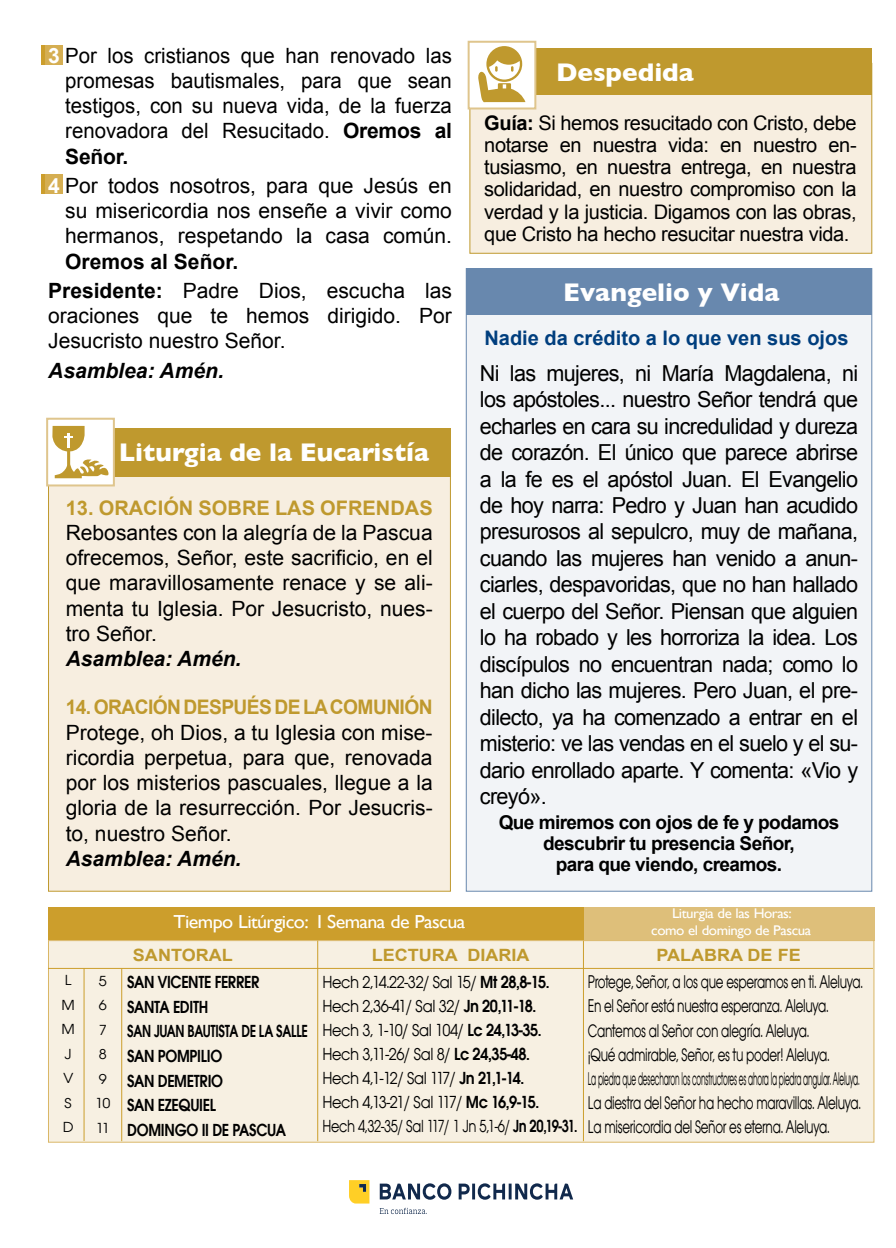
<style>
.page{position:relative;width:896px;height:1248px;background:#fff}
.page>*{position:absolute;margin:0;border:0;box-sizing:border-box;transform-origin:0 0}
.t1{font:700 26px "Gill Sans";color:#fff}
.t2{font:22px/26.4px "Arial";letter-spacing:-.03em;color:#000;text-align:justify}
.t3{font:21px/25.2px "Arial";color:#000;text-align:justify}
.t4{font:700 21px/29.2px "Arial";color:#000}
.t5{font:italic 700 21px "Arial";color:#000}
.t6{font:20px/22px "Arial";letter-spacing:-.02em;color:#000;text-align:justify}
.t7{font:700 20px "Arial";color:#003e7e}
.t8{font:700 20px "Arial";letter-spacing:-.03em;color:#bf992e;scale:.96 1}
.t9{font:700 20px "Arial";color:#bf992e}
.t10{font:19px/24px "Avant Garde Gothic Itc T";letter-spacing:-.025em;color:#000;scale:.7 1}
.t11{font:700 19px/21px "Arial";letter-spacing:-.03em;color:#000;text-align:center}
.t12{font:18.8px "Gill Sans";letter-spacing:-.03em;color:#fff;scale:1.06 1}
.t13{font:18px/24px "Avant Garde Gothic Itc T";letter-spacing:-.025em;color:#000;scale:.9 1}
.t14{font:600 18px/24.6px "Avant Garde Gothic Itc T";letter-spacing:-.02em;color:#000;scale:.87 1}
.t15{font:700 17px "Arial";color:#bf992e;scale:1.06 1}
.t16{font:15px/24.4px "Avant Garde Gothic Itc T";color:#000;scale:1.06 1}
.t17{font:14px/16.8px "Gill Sans";letter-spacing:-.03em;color:#fff;text-align:center;scale:1.06 1}
.s1{font-weight:700;color:#fff}
.s2{font-weight:700}
.s3{font-weight:400}
.s4{font-weight:600}
</style>
<div class="page">
<div style="left:583px;top:906px;width:291px;height:34px;background:#debf7a"></div>
<div style="left:48px;top:906px;width:535px;height:34px;background:#cc9e2c"></div>
<div style="left:48px;top:940px;width:826px;height:202px;background:#f7f0e2"></div>
<div style="left:48px;top:940px;width:826px;height:202px;border:1px solid #dab767"></div>
<hr style="left:84px;top:968px;width:1px;height:172px;background:#cc9e2c">
<hr style="left:121px;top:968px;width:1px;height:172px;background:#cc9e2c">
<hr style="left:317px;top:940px;width:1px;height:200px;background:#cc9e2c">
<hr style="left:583px;top:940px;width:1px;height:200px;background:#cc9e2c">
<hr style="left:48px;top:967px;width:825px;height:1px;background:#cc9e2c">
<svg style="left:380px;top:1207px;width:45px;height:6px"></svg>
<svg style="left:380px;top:1183px;width:193px;height:16px"></svg>
<svg style="left:349px;top:1180px;width:20px;height:23px"></svg>
<div style="left:41px;top:46px;width:18px;height:19px;background:#cc9e2c"></div>
<div style="left:45px;top:46px;width:17px;height:19px;background:#d5ae52"></div>
<div style="left:41px;top:175px;width:18px;height:19px;background:#cc9e2c"></div>
<div style="left:45px;top:175px;width:17px;height:19px;background:#d5ae52"></div>
<div style="left:49px;top:449px;width:401px;height:442px;background:#f7eee0"></div>
<div style="left:470px;top:63px;width:402px;height:190px;background:#f7eee0"></div>
<div style="left:49px;top:428px;width:402px;height:48px;background:#bf992e"></div>
<div style="left:47px;top:418px;width:67px;height:67px;background:#fff"></div>
<div style="left:46px;top:417px;width:69px;height:69px;border:2px solid #dfc58d"></div>
<svg style="left:52px;top:426px;width:57px;height:52px"></svg>
<div style="left:471px;top:48px;width:401px;height:47px;background:#bf992e"></div>
<div style="left:469px;top:42px;width:66px;height:66px;background:#fff"></div>
<div style="left:468px;top:41px;width:68px;height:68px;border:2px solid #dfc58d"></div>
<svg style="left:478px;top:46px;width:47px;height:57px"></svg>
<div style="left:466px;top:268px;width:406px;height:623px;background:#f2f4f7"></div>
<div style="left:467px;top:268px;width:405px;height:47px;background:#6888ae"></div>
<p class="t3" style="left:65px;top:43px;width:388px;text-indent:-17px"><span class="s1">3</span> Por los cristianos que han renovado las promesas bautismales, para que sean testigos, con su nueva vida, de la fuerza renovadora del Resucitado. <span class="s2">Oremos al Señor.</span></p>
<p class="t3" style="left:65px;top:173px;width:388px;text-indent:-17px"><span class="s1">4</span> Por todos nosotros, para que Jesús en su misericordia nos enseñe a vivir como hermanos, respetando la casa común.</p>
<p class="t4" style="left:48px;top:247px;width:405px;text-indent:17px">Oremos al Señor.<br>Presidente: <span class="s3">Padre Dios, escucha las</span></p>
<p class="t3" style="left:48px;top:303px;width:405px">oraciones que te hemos dirigido. Por<br>Jesucristo nuestro Señor.</p>
<p class="t5" style="left:48px;top:356px;width:177px">Asamblea: Amén.</p>
<p class="t1" style="left:119px;top:431px;width:312px">Liturgia de la Eucaristía</p>
<p class="t9" style="left:66px;top:494px;width:368px">13. ORACIÓN SOBRE LAS OFRENDAS</p>
<p class="t3" style="left:66px;top:520px;width:368px">Rebosantes con la alegría de la Pascua ofrecemos, Señor, este sacrificio, en el que maravillosamente renace y se ali&shy;menta tu Iglesia. Por Jesucristo, nues&shy;tro Señor.</p>
<p class="t5" style="left:66px;top:645px;width:177px">Asamblea: Amén.</p>
<p class="t8" style="left:66px;top:694px;width:384px">14. ORACIÓN DESPUÉS DE LA COMUNIÓN</p>
<p class="t3" style="left:66px;top:719px;width:368px">Protege, oh Dios, a tu Iglesia con mise&shy;ricordia perpetua, para que, renovada por los misterios pascuales, llegue a la gloria de la resurrección. Por Jesucris&shy;to, nuestro Señor.</p>
<p class="t5" style="left:66px;top:844px;width:177px">Asamblea: Amén.</p>
<p class="t12" style="left:174px;top:910px;width:277px">Tiempo Litúrgico: I Semana de Pascua</p>
<p class="t1" style="left:556px;top:51px;width:139px">Despedida</p>
<p class="t6" style="left:484px;top:112px;width:374px"><span class="s2">Guía:</span> Si hemos resucitado con Cristo, debe notarse en nuestra vida: en nuestro en&shy;tusiasmo, en nuestra entrega, en nuestra solidaridad, en nuestro compromiso con la verdad y la justicia. Digamos con las obras, que Cristo ha hecho resucitar nuestra vida.</p>
<p class="t1" style="left:563px;top:272px;width:218px">Evangelio y Vida</p>
<p class="t7" style="left:484px;top:324px;width:366px">Nadie da crédito a lo que ven sus ojos</p>
<p class="t2" style="left:480px;top:360px;width:380px">Ni las mujeres, ni María Magdalena, ni los apóstoles... nuestro Señor tendrá que echarles en cara su incredulidad y dureza de corazón. El único que parece abrirse a la fe es el apóstol Juan. El Evangelio de hoy narra: Pedro y Juan han acudido presurosos al sepulcro, muy de mañana, cuando las mujeres han venido a anun&shy;ciarles, despavoridas, que no han hallado el cuerpo del Señor. Piensan que alguien lo ha robado y les horroriza la idea. Los discípulos no encuentran nada; como lo han dicho las mujeres. Pero Juan, el pre&shy;dilecto, ya ha comenzado a entrar en el misterio: ve las vendas en el suelo y el su&shy;dario enrollado aparte. Y comenta: «Vio y creyó».</p>
<p class="t11" style="left:499px;top:812px;width:342px">Que miremos con ojos de fe y podamos descubrir tu presencia Señor,<br>para que viendo, creamos.</p>
<p class="t17" style="left:651px;top:904px;width:152px">Liturgia de las Horas:<br>como el domingo de Pascua</p>
<p class="t16" style="left:62px;top:967px;width:14px">L<br>M<br>M<br>J<br>V<br>S<br>D</p>
<p class="t15" style="left:133px;top:943px;width:96px">SANTORAL</p>
<p class="t15" style="left:372px;top:943px;width:150px">LECTURA DIARIA</p>
<p class="t15" style="left:656px;top:943px;width:138px">PALABRA DE FE</p>
<p class="t13" style="left:322px;top:969px;width:285px">Hech 2,14.22-32/ Sal 15/ <span class="s4">Mt 28,8-15.<br></span>Hech 2,36-41/ Sal 32/ <span class="s4">Jn 20,11-18.<br></span>Hech 3, 1-10/ Sal 104/ <span class="s4">Lc 24,13-35.<br></span>Hech 3,11-26/ Sal 8/ <span class="s4">Lc 24,35-48.<br></span>Hech 4,1-12/ Sal 117/ <span class="s4">Jn 21,1-14.<br></span>Hech 4,13-21/ Sal 117/ <span class="s4">Mc 16,9-15.<br></span>Hech 4,32-35/ Sal 117/ 1 Jn 5,1-6/ <span class="s4">Jn 20,19-31.</span></p>
<p class="t16" style="left:95px;top:968px;width:16px">5<br>6<br>7<br>8<br>9<br>10<br>11</p>
<p class="t10" style="left:588px;top:969px;width:394px">Protege, Señor, a los que esperamos en ti. Aleluya.<br>En el Señor está nuestra esperanza. Aleluya.<br>Cantemos al Señor con alegría. Aleluya.<br>¡Qué admirable, Señor, es tu poder! Aleluya.<br>La piedra que desecharon los constructores es ahora la piedra angular. Aleluya.<br>La diestra del Señor ha hecho maravillas. Aleluya.<br>La misericordia del Señor es eterna. Aleluya.</p>
<p class="t14" style="left:127px;top:969px;width:209px">SAN VICENTE FERRER<br>SANTA EDITH<br>SAN JUAN BAUTISTA DE LA SALLE<br>SAN POMPILIO<br>SAN DEMETRIO<br>SAN EZEQUIEL<br>DOMINGO II DE PASCUA</p>
</div>
